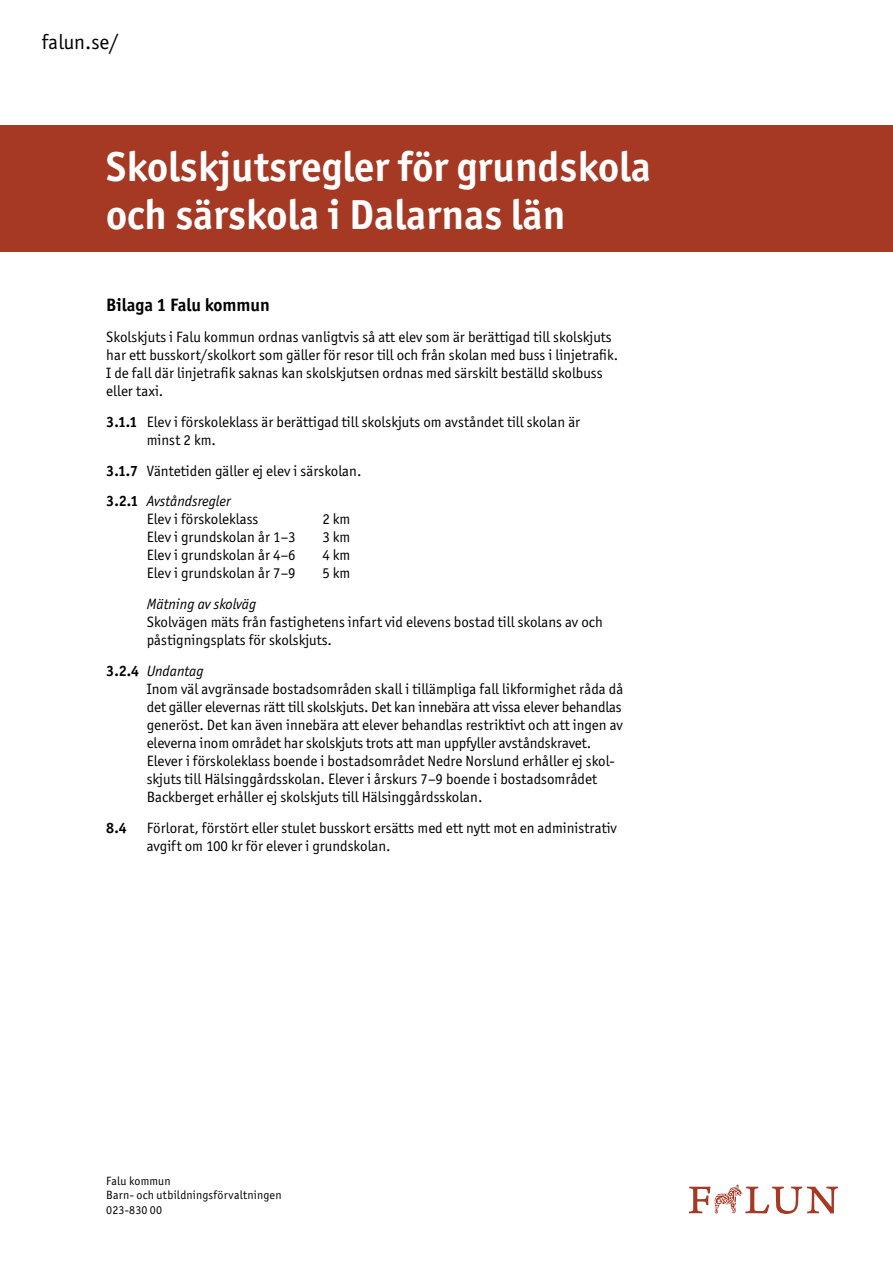
<style>
.page{position:relative;width:893px;height:1263px;background:#fff}
.page>*{position:absolute;margin:0;border:0;box-sizing:border-box;transform-origin:0 0}
.t1{font:700 42px/48px "Officina Sans ITC Std";color:#fff}
.t2{font:21px "Officina Sans ITC Std";color:#000}
.t3{font:700 18px "Officina Sans ITC Std";color:#000}
.t4{font:15px/18px "Officina Sans ITC Std";color:#000}
.t5{font:italic 15px "Officina Sans ITC Std";color:#000}
.t6{font:700 15px "Officina Sans ITC Std";color:#000}
.t7{font:12px/14.4px "Officina Sans ITC Std";letter-spacing:.015em;color:#000}
.s1{font-weight:700}
.s2{font-style:italic}
</style>
<div class="page">
<div style="left:0;top:125px;width:893px;height:127px;background:#a53923"></div>
<svg style="left:689px;top:1184px;width:149px;height:30px"></svg>
<h2 class="t2" style="left:42px;top:30px;width:78px">falun.se/</h2>
<h1 class="t1" style="left:106px;top:143px;width:546px">Skolskjutsregler för grundskola och särskola i Dalarnas län</h1>
<p class="t3" style="left:106px;top:294px;width:165px">Bilaga 1 Falu kommun</p>
<p class="t4" style="left:106px;top:328px;width:513px">Skolskjuts i Falu kommun ordnas vanligtvis så att elev som är berättigad till skolskjuts har ett busskort/skolkort som gäller för resor till och från skolan med buss i linjetrafik.<br>I de fall där linjetrafik saknas kan skolskjutsen ordnas med särskilt beställd skolbuss eller taxi.</p>
<p class="t4" style="left:147px;top:413px;width:435px;text-indent:-40px"><span class="s1">3.1.1</span> Elev i förskoleklass är berättigad till skolskjuts om avståndet till skolan är minst 2 km.</p>
<p class="t4" style="left:106px;top:455px;width:257px;line-height:30.8px"><span class="s1">3.1.7</span> Väntetiden gäller ej elev i särskolan.<br><span class="s1">3.2.1</span> <span class="s2">Avståndsregler</span></p>
<p class="t4" style="left:147px;top:510px;width:113px">Elev i förskoleklass</p>
<p class="t4" style="left:322px;top:510px;width:30px">2 km</p>
<p class="t4" style="left:147px;top:528px;width:150px">Elev i grundskolan år 1–3</p>
<p class="t4" style="left:322px;top:528px;width:30px">3 km</p>
<p class="t4" style="left:147px;top:546px;width:150px">Elev i grundskolan år 4–6</p>
<p class="t4" style="left:322px;top:546px;width:30px">4 km</p>
<p class="t4" style="left:147px;top:564px;width:150px">Elev i grundskolan år 7–9</p>
<p class="t4" style="left:322px;top:564px;width:30px">5 km</p>
<p class="t5" style="left:147px;top:596px;width:111px">Mätning av skolväg</p>
<p class="t4" style="left:147px;top:613px;width:458px">Skolvägen mäts från fastighetens infart vid elevens bostad till skolans av och påstigningsplats för skolskjuts.</p>
<p class="t4" style="left:147px;top:662px;width:478px;text-indent:-40px"><span class="s1">3.2.4</span> <span class="s2">Undantag<br></span>Inom väl avgränsade bostadsområden skall i tillämpliga fall likformighet råda då det gäller elevernas rätt till skolskjuts. Det kan innebära att vissa elever behandlas generöst. Det kan även innebära att elever behandlas restriktivt och att ingen av eleverna inom området har skolskjuts trots att man uppfyller avståndskravet.<br>Elever i förskoleklass boende i bostadsområdet Nedre Norslund erhåller ej skol&shy;skjuts till Hälsinggårdsskolan. Elever i årskurs 7–9 boende i bostadsområdet Backberget erhåller ej skolskjuts till Hälsinggårdsskolan.</p>
<p class="t6" style="left:106px;top:818px;width:22px">8.4</p>
<p class="t4" style="left:147px;top:818px;width:472px">Förlorat, förstört eller stulet busskort ersätts med ett nytt mot en administrativ avgift om 100 kr för elever i grundskolan.</p>
<p class="t7" style="left:106px;top:1174px;width:177px">Falu kommun<br>Barn- och utbildningsförvaltningen<br>023-830 00</p>
</div>
